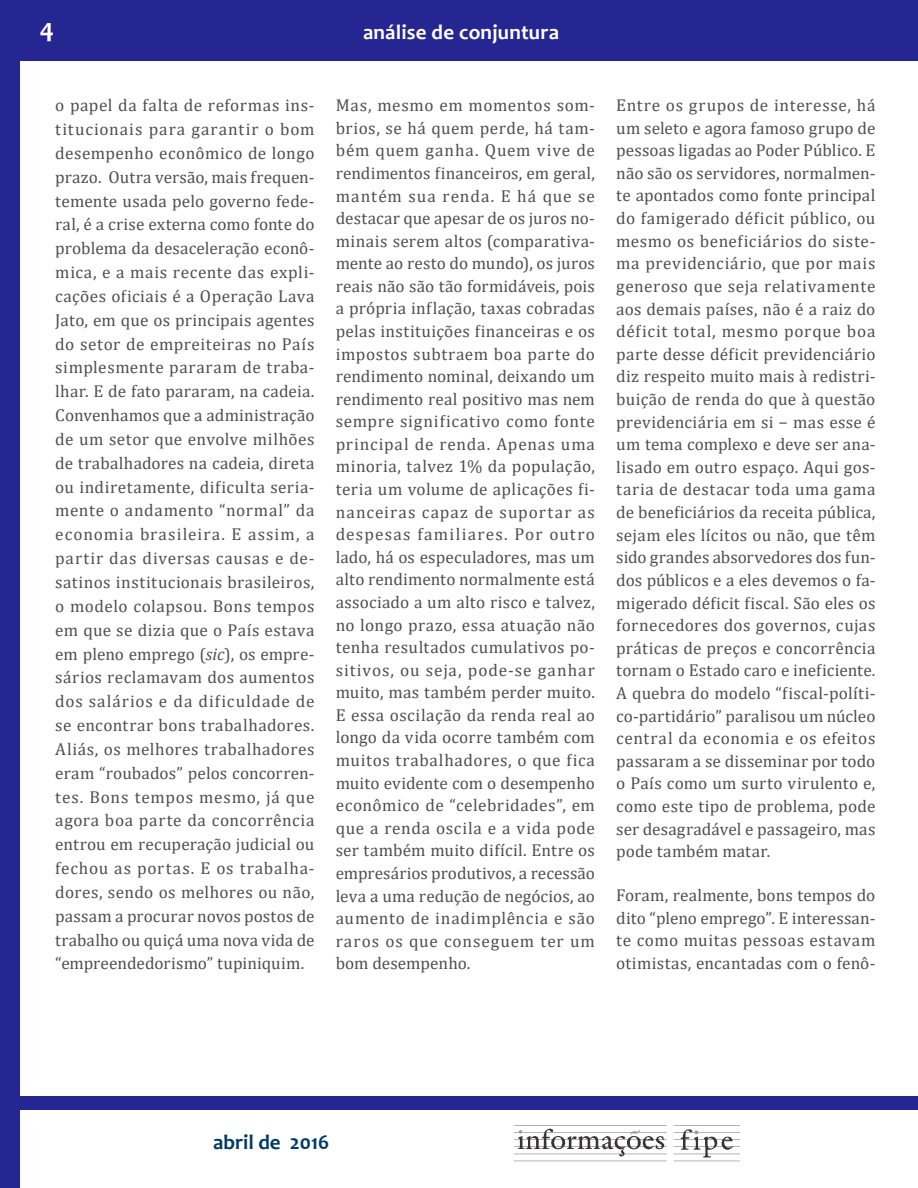
<style>
.page{position:relative;width:918px;height:1188px;background:#fff}
.page>*{position:absolute;margin:0;border:0;box-sizing:border-box;transform-origin:0 0}
.t1{font:700 27px "Candara";color:#fff}
.t2{font:700 21px "Candara";letter-spacing:.01em;color:#fff}
.t3{font:700 21px "Candara";color:#003b68}
.t4{font:17.25px/22.6px "Cambria";letter-spacing:.01em;color:#4e4f50;text-align:justify}
.s1{font-style:italic}
</style>
<div class="page">
<div style="left:0;top:0;width:20px;height:1188px;background:#262693"></div>
<div style="left:0;top:0;width:918px;height:61px;background:#262693"></div>
<div style="left:15px;top:1097px;width:903px;height:13px;background:#262693"></div>
<img style="left:514px;top:1125px;width:225px;height:37px">
<h1 class="t1" style="left:40px;top:12px;width:16px">4</h1>
<p class="t2" style="left:363px;top:19px;width:198px">análise de conjuntura</p>
<p class="t4" style="left:55px;top:93px;width:261px;line-height:23.9px">o papel da falta de reformas ins&shy;titucionais para garantir o bom desempenho econômico de longo prazo. Outra versão, mais frequen&shy;temente usada pelo governo fede&shy;ral, é a crise externa como fonte do problema da desaceleração econô&shy;mica, e a mais recente das expli&shy;cações oficiais é a Operação Lava Jato, em que os principais agentes do setor de empreiteiras no País simplesmente pararam de traba&shy;lhar. E de fato pararam, na cadeia.<br>Convenhamos que a administração de um setor que envolve milhões de trabalhadores na cadeia, direta ou indiretamente, dificulta seria&shy;mente o andamento “normal” da economia brasileira. E assim, a partir das diversas causas e de&shy;satinos institucionais brasileiros, o modelo colapsou. Bons tempos em que se dizia que o País estava em pleno emprego (<span class="s1">sic</span>), os empre&shy;sários reclamavam dos aumentos dos salários e da dificuldade de se encontrar bons trabalhadores.<br>Aliás, os melhores trabalhadores eram “roubados” pelos concorren&shy;tes. Bons tempos mesmo, já que agora boa parte da concorrência entrou em recuperação judicial ou fechou as portas. E os trabalha&shy;dores, sendo os melhores ou não, passam a procurar novos postos de trabalho ou quiçá uma nova vida de “empreendedorismo” tupiniquim.</p>
<p class="t4" style="left:336px;top:94px;width:261px">Mas, mesmo em momentos som&shy;brios, se há quem perde, há tam&shy;bém quem ganha. Quem vive de rendimentos financeiros, em geral, mantém sua renda. E há que se destacar que apesar de os juros no&shy;minais serem altos (comparativa&shy;mente ao resto do mundo), os juros reais não são tão formidáveis, pois a própria inflação, taxas cobradas pelas instituições financeiras e os impostos subtraem boa parte do rendimento nominal, deixando um rendimento real positivo mas nem sempre significativo como fonte principal de renda. Apenas uma minoria, talvez 1% da população, teria um volume de aplicações fi&shy;nanceiras capaz de suportar as despesas familiares. Por outro lado, há os especuladores, mas um alto rendimento normalmente está associado a um alto risco e talvez, no longo prazo, essa atuação não tenha resultados cumulativos po&shy;sitivos, ou seja, pode-se ganhar muito, mas também perder muito.<br>E essa oscilação da renda real ao longo da vida ocorre também com muitos trabalhadores, o que fica muito evidente com o desempenho econômico de “celebridades”, em que a renda oscila e a vida pode ser também muito difícil. Entre os empresários produtivos, a recessão leva a uma redução de negócios, ao aumento de inadimplência e são raros os que conseguem ter um bom desempenho.</p>
<p class="t4" style="left:616px;top:94px;width:261px">Entre os grupos de interesse, há um seleto e agora famoso grupo de pessoas ligadas ao Poder Público. E não são os servidores, normalmen&shy;te apontados como fonte principal do famigerado déficit público, ou mesmo os beneficiários do siste&shy;ma previdenciário, que por mais generoso que seja relativamente aos demais países, não é a raiz do déficit total, mesmo porque boa parte desse déficit previdenciário diz respeito muito mais à redistri&shy;buição de renda do que à questão previdenciária em si − mas esse é um tema complexo e deve ser ana&shy;lisado em outro espaço. Aqui gos&shy;taria de destacar toda uma gama de beneficiários da receita pública, sejam eles lícitos ou não, que têm sido grandes absorvedores dos fun&shy;dos públicos e a eles devemos o fa&shy;migerado déficit fiscal. São eles os fornecedores dos governos, cujas práticas de preços e concorrência tornam o Estado caro e ineficiente.<br>A quebra do modelo “fiscal-políti&shy;co-partidário” paralisou um núcleo central da economia e os efeitos passaram a se disseminar por todo o País como um surto virulento e, como este tipo de problema, pode ser desagradável e passageiro, mas pode também matar.</p>
<p class="t4" style="left:616px;top:884px;width:261px">Foram, realmente, bons tempos do dito “pleno emprego”. E interessan&shy;te como muitas pessoas estavam otimistas, encantadas com o fenô-</p>
<p class="t3" style="left:213px;top:1129px;width:118px">abril de 2016</p>
</div>
